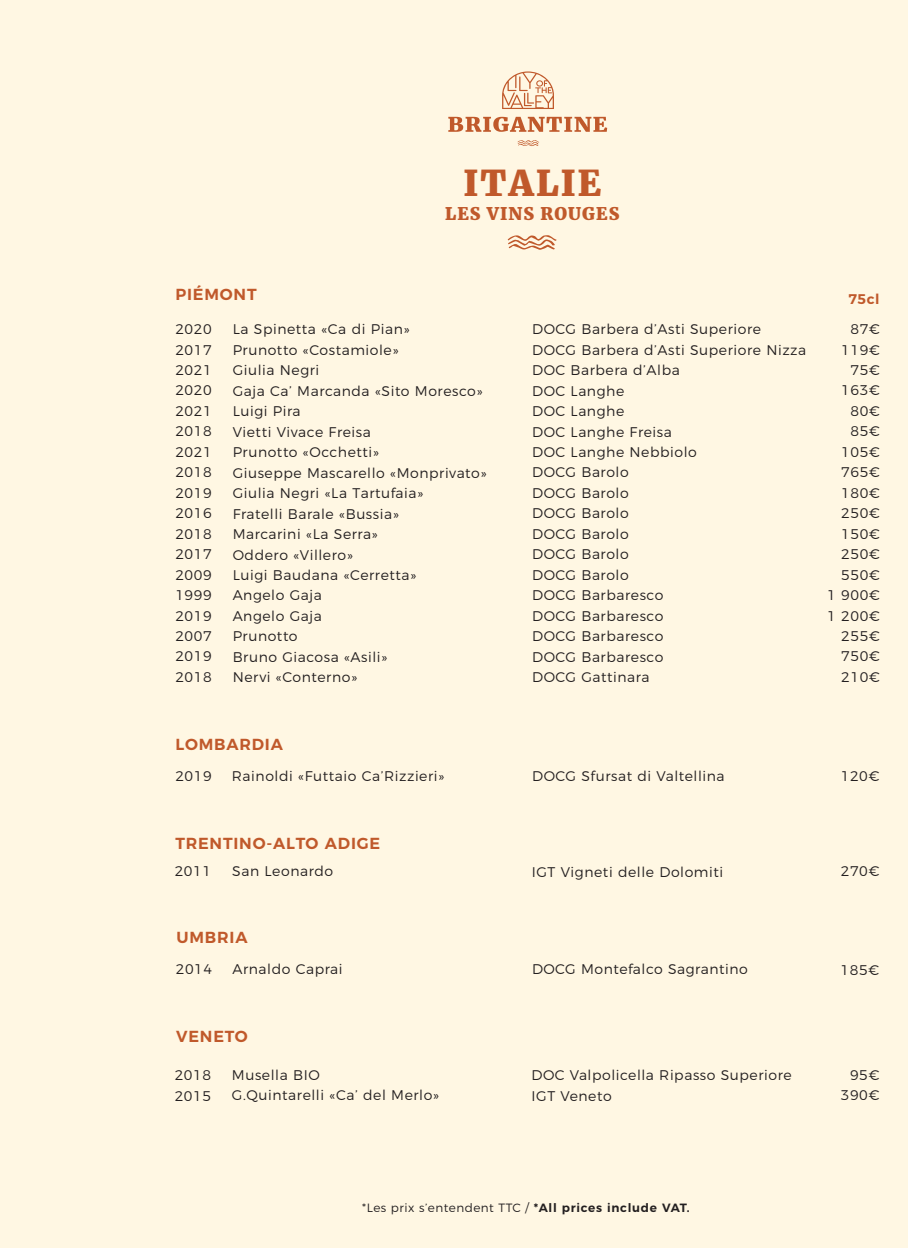
<style>
.page{position:relative;width:908px;height:1248px;background:#fff}
.page>*{position:absolute;margin:0;border:0;box-sizing:border-box;transform-origin:0 0}
.t1{font:800 35.2px "Merriweather";letter-spacing:.06em;color:#c0592b}
.t2{font:800 17.2px "Merriweather";letter-spacing:.06em;color:#c0592b}
.t3{font:600 16px "Montserrat";letter-spacing:.05em;color:#c0592b}
.t4{font:300 14px "Montserrat";letter-spacing:.04em;color:#231f20}
.t5{font:600 14px "Montserrat";color:#c0592b}
.t6{font:300 12px "Montserrat";letter-spacing:.04em;color:#231f20}
.s1{font-weight:600}
</style>
<div class="page">
<div style="left:0;top:0;width:907px;height:1247px;background:#fff7e3"></div>
<svg style="left:507px;top:235px;width:49px;height:15px"></svg>
<svg style="left:517px;top:140px;width:22px;height:6px"></svg>
<svg style="left:502px;top:71px;width:51px;height:38px;background:#eeccb1"></svg>
<svg style="left:448px;top:117px;width:159px;height:15px;background:#dea584"></svg>
<p class="t1" style="left:463px;top:162px;width:139px">ITALIE</p>
<p class="t2" style="left:445px;top:203px;width:175px">LES VINS ROUGES</p>
<p class="t3" style="left:175px;top:281px;width:83px">PIÉMONT</p>
<p class="t4" style="left:175px;top:318px;width:38px">2020</p>
<p class="t4" style="left:175px;top:338px;width:38px">2017</p>
<p class="t4" style="left:175px;top:359px;width:38px">2021</p>
<p class="t4" style="left:175px;top:379px;width:38px">2020</p>
<p class="t4" style="left:175px;top:400px;width:38px">2021</p>
<p class="t4" style="left:175px;top:420px;width:38px">2018</p>
<p class="t4" style="left:175px;top:441px;width:38px">2021</p>
<p class="t4" style="left:175px;top:461px;width:38px">2018</p>
<p class="t4" style="left:175px;top:482px;width:38px">2019</p>
<p class="t4" style="left:175px;top:502px;width:38px">2016</p>
<p class="t4" style="left:175px;top:522px;width:38px">2018</p>
<p class="t4" style="left:175px;top:543px;width:38px">2017</p>
<p class="t4" style="left:175px;top:563px;width:38px">2009</p>
<p class="t4" style="left:175px;top:584px;width:38px">1999</p>
<p class="t4" style="left:175px;top:604px;width:38px">2019</p>
<p class="t4" style="left:175px;top:625px;width:38px">2007</p>
<p class="t4" style="left:175px;top:645px;width:38px">2019</p>
<p class="t4" style="left:175px;top:666px;width:38px">2018</p>
<p class="t4" style="left:232px;top:318px;width:178px">La Spinetta «Ca di Pian»</p>
<p class="t4" style="left:232px;top:339px;width:167px">Prunotto «Costamiole»</p>
<p class="t4" style="left:232px;top:359px;width:88px">Giulia Negri</p>
<p class="t4" style="left:232px;top:380px;width:251px">Gaja Ca’ Marcanda «Sito Moresco»</p>
<p class="t4" style="left:232px;top:400px;width:69px">Luigi Pira</p>
<p class="t4" style="left:232px;top:421px;width:140px">Vietti Vivace Freisa</p>
<p class="t4" style="left:232px;top:441px;width:148px">Prunotto «Occhetti»</p>
<p class="t4" style="left:232px;top:461px;width:255px">Giuseppe Mascarello «Monprivato»</p>
<p class="t4" style="left:232px;top:482px;width:192px">Giulia Negri «La Tartufaia»</p>
<p class="t4" style="left:232px;top:502px;width:167px">Fratelli Barale «Bussia»</p>
<p class="t4" style="left:232px;top:523px;width:146px">Marcarini «La Serra»</p>
<p class="t4" style="left:232px;top:543px;width:122px">Oddero «Villero»</p>
<p class="t4" style="left:232px;top:564px;width:185px">Luigi Baudana «Cerretta»</p>
<p class="t4" style="left:232px;top:584px;width:91px">Angelo Gaja</p>
<p class="t4" style="left:232px;top:605px;width:91px">Angelo Gaja</p>
<p class="t4" style="left:232px;top:625px;width:66px">Prunotto</p>
<p class="t4" style="left:232px;top:645px;width:156px">Bruno Giacosa «Asili»</p>
<p class="t4" style="left:232px;top:666px;width:126px">Nervi «Conterno»</p>
<p class="t4" style="left:532px;top:318px;width:230px">DOCG Barbera d’Asti Superiore</p>
<p class="t4" style="left:532px;top:339px;width:275px">DOCG Barbera d’Asti Superiore Nizza</p>
<p class="t4" style="left:532px;top:359px;width:149px">DOC Barbera d’Alba</p>
<p class="t4" style="left:532px;top:379px;width:93px">DOC Langhe</p>
<p class="t4" style="left:532px;top:400px;width:93px">DOC Langhe</p>
<p class="t4" style="left:532px;top:420px;width:141px">DOC Langhe Freisa</p>
<p class="t4" style="left:532px;top:441px;width:166px">DOC Langhe Nebbiolo</p>
<p class="t4" style="left:532px;top:461px;width:98px">DOCG Barolo</p>
<p class="t4" style="left:532px;top:482px;width:98px">DOCG Barolo</p>
<p class="t4" style="left:532px;top:502px;width:98px">DOCG Barolo</p>
<p class="t4" style="left:532px;top:523px;width:98px">DOCG Barolo</p>
<p class="t4" style="left:532px;top:543px;width:98px">DOCG Barolo</p>
<p class="t4" style="left:532px;top:564px;width:98px">DOCG Barolo</p>
<p class="t4" style="left:532px;top:584px;width:132px">DOCG Barbaresco</p>
<p class="t4" style="left:532px;top:604px;width:132px">DOCG Barbaresco</p>
<p class="t4" style="left:532px;top:625px;width:132px">DOCG Barbaresco</p>
<p class="t4" style="left:532px;top:645px;width:132px">DOCG Barbaresco</p>
<p class="t4" style="left:532px;top:666px;width:119px">DOCG Gattinara</p>
<p class="t5" style="left:848px;top:288px;width:33px">75cl</p>
<p class="t4" style="left:850px;top:318px;width:31px">87€</p>
<p class="t4" style="left:840px;top:338px;width:40px">119€</p>
<p class="t4" style="left:850px;top:359px;width:31px">75€</p>
<p class="t4" style="left:840px;top:379px;width:40px">163€</p>
<p class="t4" style="left:850px;top:400px;width:31px">80€</p>
<p class="t4" style="left:850px;top:420px;width:31px">85€</p>
<p class="t4" style="left:840px;top:441px;width:40px">105€</p>
<p class="t4" style="left:840px;top:461px;width:40px">765€</p>
<p class="t4" style="left:840px;top:482px;width:40px">180€</p>
<p class="t4" style="left:840px;top:502px;width:40px">250€</p>
<p class="t4" style="left:840px;top:522px;width:40px">150€</p>
<p class="t4" style="left:840px;top:543px;width:40px">250€</p>
<p class="t4" style="left:840px;top:563px;width:40px">550€</p>
<p class="t4" style="left:826px;top:584px;width:54px">1 900€</p>
<p class="t4" style="left:826px;top:604px;width:54px">1 200€</p>
<p class="t4" style="left:840px;top:625px;width:40px">255€</p>
<p class="t4" style="left:840px;top:645px;width:40px">750€</p>
<p class="t4" style="left:840px;top:666px;width:40px">210€</p>
<p class="t3" style="left:175px;top:731px;width:109px">LOMBARDIA</p>
<p class="t4" style="left:175px;top:764px;width:38px">2019</p>
<p class="t4" style="left:232px;top:765px;width:214px">Rainoldi «Futtaio Ca’Rizzieri»</p>
<p class="t4" style="left:532px;top:764px;width:194px">DOCG Sfursat di Valtellina</p>
<p class="t4" style="left:840px;top:765px;width:40px">120€</p>
<p class="t3" style="left:175px;top:830px;width:206px">TRENTINO-ALTO ADIGE</p>
<p class="t4" style="left:175px;top:860px;width:38px">2011</p>
<p class="t4" style="left:232px;top:860px;width:102px">San Leonardo</p>
<p class="t4" style="left:531px;top:860px;width:193px">IGT Vigneti delle Dolomiti</p>
<p class="t4" style="left:840px;top:860px;width:40px">270€</p>
<p class="t3" style="left:176px;top:924px;width:72px">UMBRIA</p>
<p class="t4" style="left:176px;top:958px;width:38px">2014</p>
<p class="t4" style="left:232px;top:958px;width:112px">Arnaldo Caprai</p>
<p class="t4" style="left:532px;top:958px;width:217px">DOCG Montefalco Sagrantino</p>
<p class="t4" style="left:840px;top:959px;width:40px">185€</p>
<p class="t3" style="left:176px;top:1023px;width:73px">VENETO</p>
<p class="t4" style="left:175px;top:1064px;width:38px">2018</p>
<p class="t4" style="left:175px;top:1084px;width:38px">2015</p>
<p class="t4" style="left:232px;top:1063px;width:89px">Musella BIO</p>
<p class="t4" style="left:232px;top:1084px;width:208px">G.Quintarelli «Ca’ del Merlo»</p>
<p class="t4" style="left:531px;top:1064px;width:261px">DOC Valpolicella Ripasso Superiore</p>
<p class="t4" style="left:531px;top:1084px;width:81px">IGT Veneto</p>
<p class="t6" style="left:362px;top:1197px;width:329px">*Les prix s’entendent TTC / <span class="s1">*All prices include VAT.</span></p>
<p class="t4" style="left:849px;top:1063px;width:31px">95€</p>
<p class="t4" style="left:840px;top:1084px;width:40px">390€</p>
</div>
